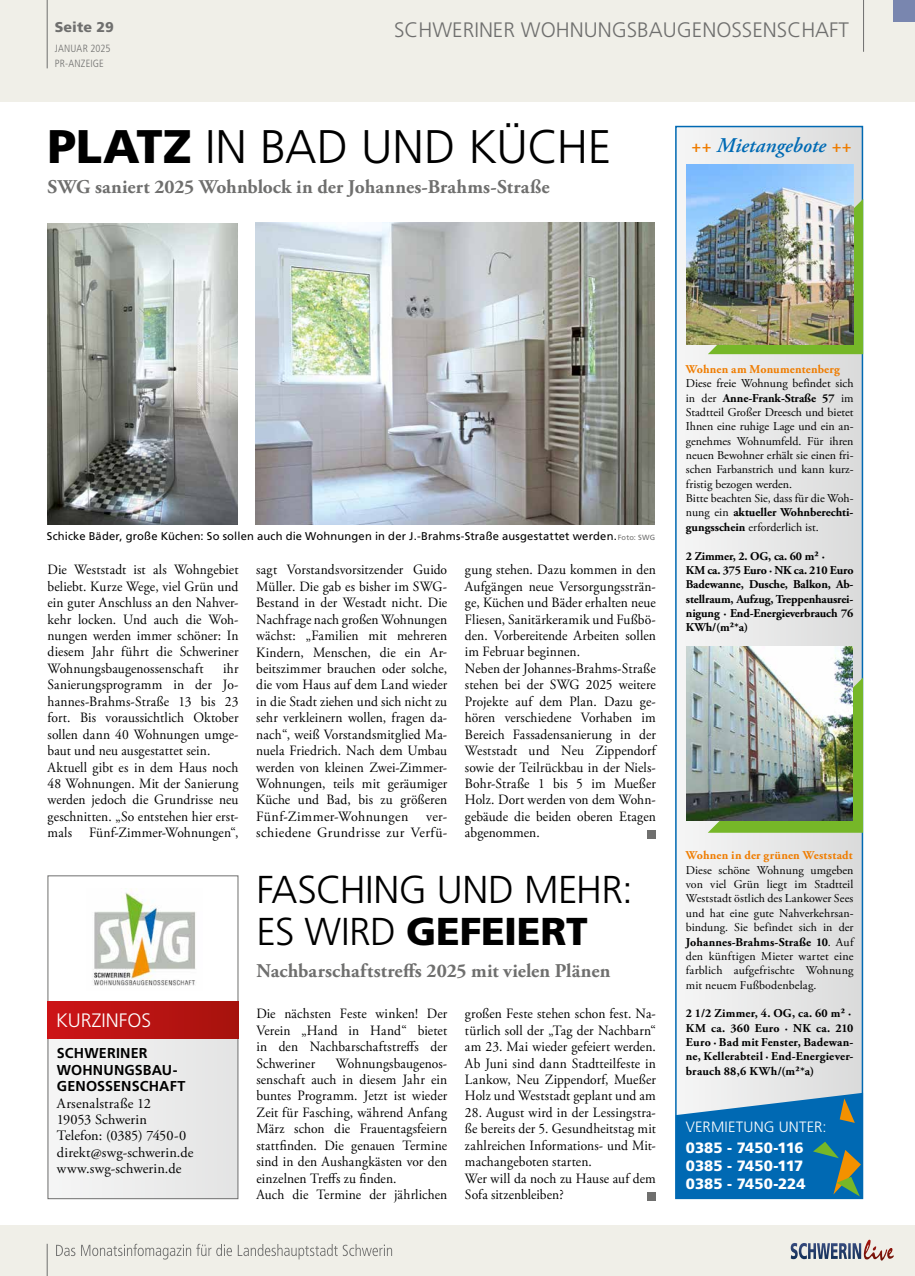
<style>
.page{position:relative;width:915px;height:1276px;background:#fff}
.page>*{position:absolute;margin:0;border:0;box-sizing:border-box;transform-origin:0 0}
.t1{font:300 47.1px "Frutiger LT Pro";letter-spacing:-.01em;color:#000}
.t2{font:300 38.85px/41.8px "Frutiger LT Pro";letter-spacing:-.015em;color:#000}
.t3{font:300 20.85px "Frutiger LT Pro";color:#6f6f6e}
.t4{font:italic 600 20.85px "Adobe Garamond Pro";color:#006ab4}
.t5{font:700 19.5px "Adobe Garamond Pro";letter-spacing:.005em;color:#6f6f6e}
.t6{font:300 19.5px "Frutiger LT Pro";color:#fff}
.t7{font:900 15px/18px "Frutiger LT Pro";color:#fff}
.t8{font:300 15px "Frutiger LT Pro";letter-spacing:.015em;color:#fff}
.t9{font:14.25px/16.5px "Adobe Garamond Pro";letter-spacing:.01em;color:#000;text-align:justify;scale:.95 1}
.t10{font:14.25px/16.5px "Adobe Garamond Pro";letter-spacing:.01em;color:#000}
.t11{font:700 14.25px/16.5px "Frutiger LT Pro";letter-spacing:.01em;color:#000}
.t12{font:14.25px/16.5px "Adobe Garamond Pro";letter-spacing:.03em;color:#000;text-align:right}
.t13{font:900 14.25px "Frutiger LT Pro";color:#6f6f6e}
.t14{font:12px/14.4px "Adobe Garamond Pro";color:#000}
.t15{font:700 12px/14.4px "Adobe Garamond Pro";letter-spacing:-.01em;color:#000}
.t16{font:700 12px/14.4px "Adobe Garamond Pro";letter-spacing:.02em;color:#000}
.t17{font:700 12px "Adobe Garamond Pro";letter-spacing:.02em;color:#ef7c00}
.t18{font:11.25px "Frutiger LT Pro";letter-spacing:.015em;color:#000}
.t19{font:300 condensed 10.5px/15px "Frutiger LT Pro";letter-spacing:.015em;color:#6f6f6e}
.s1{font-weight:900}
.s2{color:#ef7c00}
.s3{font-size:7.5px;color:#6f6f6e}
.s4{font-weight:700}
</style>
<div class="page">
<div style="left:0;top:0;width:914px;height:102px;background:#f0efe8"></div>
<div style="left:0;top:1225px;width:914px;height:51px;background:#f0efe8"></div>
<hr style="left:47px;top:0;width:1px;height:68px;background:#6f6f6e">
<hr style="left:47px;top:1243px;width:1px;height:33px;background:#6f6f6e">
<hr style="left:862px;top:0;width:1px;height:52px;background:#6f6f6e">
<svg style="left:56px;top:1243px;width:336px;height:16px"></svg>
<svg style="left:790px;top:1239px;width:95px;height:21px"></svg>
<div style="left:893px;top:0;width:21px;height:21px;background:#7986af"></div>
<div style="left:647px;top:830px;width:8px;height:9px;background:#6f6f6e"></div>
<img style="left:48px;top:224px;width:189px;height:301px">
<img style="left:92px;top:889px;width:104px;height:97px">
<div style="left:48px;top:875px;width:190px;height:128px;border:1px solid #6f6f6e"></div>
<div style="left:48px;top:1036px;width:190px;height:162px;background:#eceded"></div>
<div style="left:48px;top:1036px;width:190px;height:163px;border:1px solid #6f6f6e"></div>
<div style="left:48px;top:1001px;width:190px;height:37px;background:linear-gradient(to right,#cd1417,#a7130e)"></div>
<div style="left:647px;top:1192px;width:8px;height:8px;background:#6f6f6e"></div>
<div style="left:675px;top:127px;width:187px;height:1071px;background:linear-gradient(to right,#f6f6f6,#dadadb)"></div>
<div style="left:675px;top:126px;width:187px;height:1073px;border:2px solid #0069b3"></div>
<svg style="left:707px;top:199px;width:155px;height:155px;background:#7cb139"></svg>
<svg style="left:707px;top:677px;width:155px;height:155px;background:#79b532"></svg>
<img style="left:685px;top:647px;width:167px;height:174px">
<img style="left:686px;top:164px;width:166px;height:180px">
<svg style="left:675px;top:1092px;width:187px;height:106px;background:#237ab1"></svg>
<img style="left:255px;top:222px;width:399px;height:303px">
<p class="t13" style="left:55px;top:18px;width:60px">Seite 29</p>
<p class="t19" style="left:55px;top:41px;width:57px">JANUAR 2025<br>PR-ANZEIGE</p>
<h3 class="t3" style="left:394px;top:17px;width:456px">SCHWERINER WOHNUNGSBAUGENOSSENSCHAFT</h3>
<h1 class="t1" style="left:48px;top:119px;width:565px"><span class="s1">PLATZ</span> IN BAD UND KÜCHE</h1>
<h3 class="t5" style="left:48px;top:176px;width:503px">SWG saniert 2025 Wohnblock in der Johannes-Brahms-Straße</h3>
<h3 class="t4" style="left:690px;top:133px;width:162px"><span class="s2">++</span> Mietangebote <span class="s2">++</span></h3>
<p class="t18" style="left:47px;top:529px;width:609px">Schicke Bäder, große Küchen: So sollen auch die Wohnungen in der J.-Brahms-Straße ausgestattet werden.<span class="s3">Foto: SWG</span></p>
<p class="t9" style="left:48px;top:562px;width:202px">Die Weststadt ist als Wohngebiet beliebt. Kurze Wege, viel Grün und ein guter Anschluss an den Nahver&shy;kehr locken. Und auch die Woh&shy;nungen werden immer schöner: In diesem Jahr führt die Schweriner Wohnungsbaugenossenschaft</p>
<p class="t9" style="left:48px;top:660px;width:202px;text-align:left;text-indent:175px">ihr<br>Sanierungsprogramm in der Jo&shy;hannes-Brahms-Straße 13 bis 23 fort. Bis voraussichtlich Oktober sollen dann 40 Wohnungen umge&shy;baut und neu ausgestattet sein.<br>Aktuell gibt es in dem Haus noch<br>48 Wohnungen. Mit der Sanierung werden jedoch die Grundrisse neu geschnitten. „So entstehen hier erst&shy;mals Fünf-Zimmer-Wohnungen“,</p>
<h3 class="t6" style="left:56px;top:1008px;width:96px">KURZINFOS</h3>
<p class="t11" style="left:57px;top:1045px;width:130px">SCHWERINER<br>WOHNUNGSBAU-<br>GENOSSENSCHAFT</p>
<p class="t10" style="left:57px;top:1095px;width:138px">Arsenalstraße 12<br>19053 Schwerin<br>Telefon: (0385) 7450-0 direkt@swg-schwerin.de www.swg-schwerin.de</p>
<p class="t9" style="left:256px;top:562px;width:202px">sagt Vorstandsvorsitzender Guido Müller. Die gab es bisher im SWG-Bestand in der Westadt nicht. Die Nachfrage nach großen Wohnungen wächst: „Familien mit mehreren Kindern, Menschen, die ein Ar&shy;beitszimmer brauchen oder solche, die vom Haus auf dem Land wieder in die Stadt ziehen und sich nicht zu sehr verkleinern wollen, fragen da&shy;nach“, weiß Vorstandsmitglied Ma&shy;nuela Friedrich. Nach dem Umbau werden von kleinen Zwei-Zimmer-Wohnungen, teils mit geräumiger Küche und Bad, bis zu größeren Fünf-Zimmer-Wohnungen</p>
<p class="t12" style="left:256px;top:808px;width:192px">ver-<br>schiedene Grundrisse zur Verfü-</p>
<p class="t9" style="left:465px;top:562px;width:202px;text-align:left">gung stehen. Dazu kommen in den<br>Aufgängen neue Versorgungssträn&shy;ge, Küchen und Bäder erhalten neue<br>Fliesen, Sanitärkeramik und Fußbö&shy;den. Vorbereitende Arbeiten sollen im Februar beginnen.<br>Neben der Johannes-Brahms-Straße stehen bei der SWG 2025 weitere<br>Projekte auf dem Plan. Dazu ge&shy;hören verschiedene Vorhaben im<br>Bereich Fassadensanierung in der<br>Weststadt und Neu Zippendorf sowie der Teilrückbau in der Niels-<br>Bohr-Straße 1 bis 5 im Mueßer<br>Holz. Dort werden von dem Wohn&shy;gebäude die beiden oberen Etagen abgenommen.</p>
<h2 class="t2" style="left:256px;top:869px;width:378px">FASCHING UND MEHR:<br>ES WIRD <span class="s1">GEFEIERT</span></h2>
<h3 class="t5" style="left:256px;top:960px;width:355px">Nachbarschaftstreffs 2025 mit vielen Plänen</h3>
<p class="t9" style="left:256px;top:1006px;width:202px">Die nächsten Feste winken! Der Verein „Hand in Hand“ bietet in den Nachbarschaftstreffs der Schweriner</p>
<p class="t9" style="left:256px;top:1055px;width:202px;text-align:left;text-indent:79px">Wohnungsbaugenos&shy;senschaft auch in diesem Jahr ein buntes Programm. Jetzt ist wieder<br>Zeit für Fasching, während Anfang<br>März schon die Frauentagsfeiern stattfinden. Die genauen Termine sind in den Aushangkästen vor den einzelnen Treffs zu finden.<br>Auch die Termine der jährlichen</p>
<p class="t9" style="left:465px;top:1006px;width:202px">großen Feste stehen schon fest. Na&shy;türlich soll der „Tag der Nachbarn“ am 23. Mai wieder gefeiert werden.<br>Ab Juni sind dann Stadtteilfeste in Lankow, Neu Zippendorf, Mueßer Holz und Weststadt geplant und am</p>
<p class="t9" style="left:465px;top:1104px;width:202px;text-align:left">28. August wird in der Lessingstra&shy;ße bereits der 5. Gesundheitstag mit zahlreichen Informations- und Mit&shy;machangeboten starten.<br>Wer will da noch zu Hause auf dem<br>Sofa sitzenbleiben?</p>
<p class="t17" style="left:685px;top:362px;width:155px">Wohnen am Monumentenberg</p>
<p class="t14" style="left:685px;top:377px;width:169px">Diese freie Wohnung befindet sich in der <span class="s4">Anne-Frank-Straße 57</span> im Stadtteil Großer Dreesch und bietet Ihnen eine ruhige Lage und ein an&shy;genehmes Wohnumfeld. Für ihren neuen Bewohner erhält sie einen fri&shy;schen Farbanstrich und kann kurz&shy;fristig bezogen werden.<br>Bitte beachten Sie, dass für die Woh&shy;nung ein <span class="s4">aktueller Wohnberechti&shy;gungsschein</span> erforderlich ist.</p>
<p class="t15" style="left:685px;top:549px;width:169px">2 Zimmer, 2. OG, ca. 60 m² ·<br>KM ca. 375 Euro · NK ca. 210 Euro<br>Badewanne, Dusche, Balkon, Ab&shy;stellraum, Aufzug, Treppenhausrei&shy;nigung · End-Energieverbrauch 76<br>KWh/(m²*a)</p>
<p class="t17" style="left:685px;top:848px;width:168px">Wohnen in der grünen Weststadt</p>
<p class="t14" style="left:685px;top:863px;width:169px;text-align:justify">Diese schöne Wohnung umgeben von viel Grün liegt im Stadtteil Weststadt östlich des Lankower Sees und hat eine gute Nahverkehrsan&shy;bindung. Sie befindet sich in der <span class="s4">Johannes-Brahms-Straße 10</span>. Auf den künftigen Mieter wartet eine farblich aufgefrischte Wohnung mit neuem Fußbodenbelag.</p>
<p class="t16" style="left:685px;top:1006px;width:169px">2 1/2 Zimmer, 4. OG, ca. 60 m² ·<br>KM ca. 360 Euro · NK ca. 210<br>Euro · Bad mit Fenster, Badewan&shy;ne, Kellerabteil · End-Energiever&shy;brauch 88,6 KWh/(m²*a)</p>
<p class="t8" style="left:685px;top:1118px;width:142px">VERMIETUNG UNTER:</p>
<p class="t7" style="left:685px;top:1138px;width:121px">0385 - 7450-116<br>0385 - 7450-117<br>0385 - 7450-224</p>
</div>
